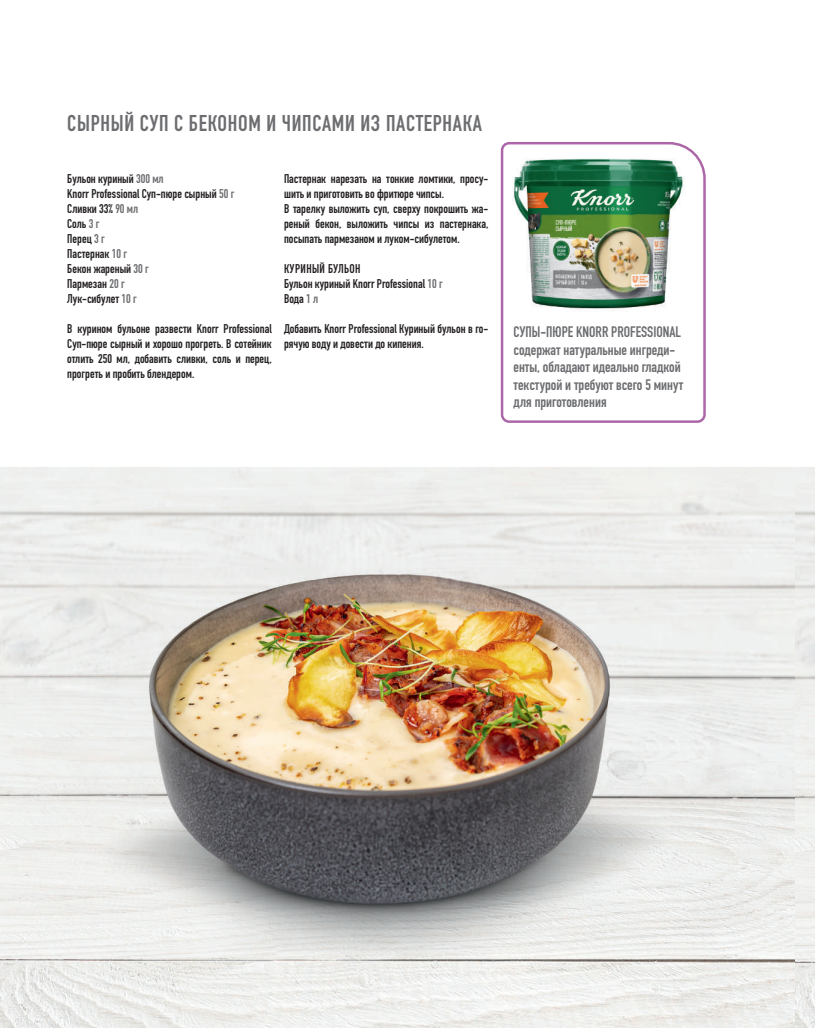
<style>
.page{position:relative;width:815px;height:1028px;background:#fff}
.page>*{position:absolute;margin:0;border:0;box-sizing:border-box;transform-origin:0 0}
.t1{font:700 22.5px "DIN Condensed";letter-spacing:.03em;color:#6c6d70}
.t2{font:700 15px/17.5px "DIN Condensed";color:#6c6d70}
.t3{font:700 12.5px/15px "DIN Condensed";color:#231f20}
.s1{color:#6c6d70}
</style>
<div class="page">
<svg style="left:500px;top:142px;width:206px;height:281px"></svg>
<img style="left:508px;top:158px;width:178px;height:154px">
<img style="left:0;top:468px;width:815px;height:560px">
<h1 class="t1" style="left:67px;top:115px;width:416px">СЫРНЫЙ СУП С БЕКОНОМ И ЧИПСАМИ ИЗ ПАСТЕРНАКА</h1>
<p class="t3" style="left:67px;top:173px;width:168px">Бульон куриный <span class="s1">300 мл<br></span>Knorr Professional Суп-пюре сырный <span class="s1">50 г<br></span>Сливки 33% <span class="s1">90 мл<br></span>Соль <span class="s1">3 г<br></span>Перец <span class="s1">3 г<br></span>Пастернак <span class="s1">10 г<br></span>Бекон жареный <span class="s1">30 г<br></span>Пармезан <span class="s1">20 г<br></span>Лук-сибулет <span class="s1">10 г</span></p>
<p class="t3" style="left:67px;top:323px;width:206px;text-align:justify">В курином бульоне развести Knorr Professional Суп-пюре сырный и хорошо прогреть. В сотейник отлить 250 мл, добавить сливки, соль и перец, прогреть и пробить блендером.</p>
<p class="t3" style="left:284px;top:173px;width:206px">Пастернак нарезать на тонкие ломтики, просу&shy;шить и приготовить во фритюре чипсы.<br>В тарелку выложить суп, сверху покрошить жа&shy;реный бекон, выложить чипсы из пастернака, посыпать пармезаном и луком-сибулетом.</p>
<p class="t3" style="left:284px;top:263px;width:160px">КУРИНЫЙ БУЛЬОН<br>Бульон куриный Knorr Professional <span class="s1">10 г<br></span>Вода <span class="s1">1 л</span></p>
<p class="t3" style="left:284px;top:323px;width:206px">Добавить Knorr Professional Куриный бульон в го&shy;рячую воду и довести до кипения.</p>
<p class="t2" style="left:514px;top:325px;width:171px">СУПЫ-ПЮРЕ KNORR PROFESSIONAL содержат натуральные ингреди&shy;енты, обладают идеально гладкой текстурой и требуют всего 5 минут для приготовления</p>
</div>
